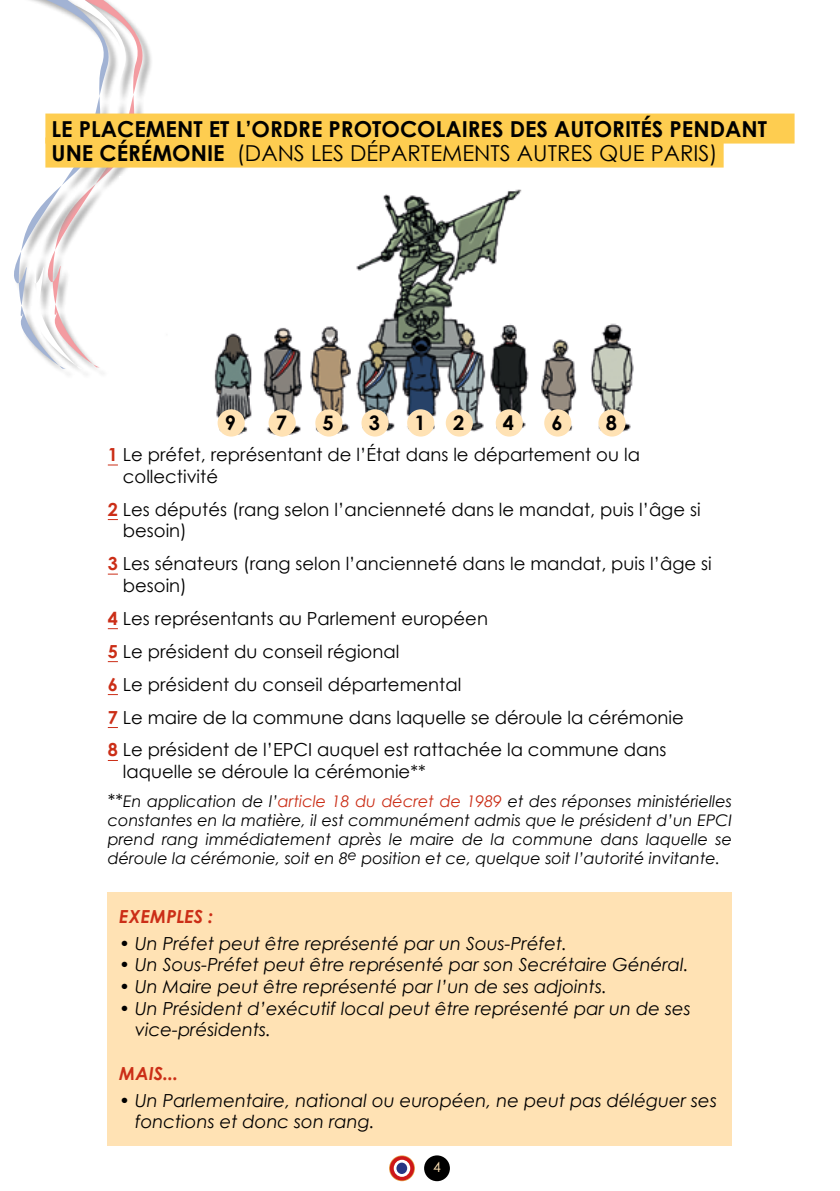
<style>
.page{position:relative;width:840px;height:1191px;background:#fff}
.page>*{position:absolute;margin:0;border:0;box-sizing:border-box;transform-origin:0 0}
.t1{font:700 22px/24px "Century Gothic";color:#000}
.t2{font:700 20px "Century Gothic";color:#000}
.t3{font:18px/33px "Century Gothic";color:#000}
.t4{font:italic 18px/21.6px "Century Gothic";color:#000}
.t5{font:italic 700 18px "Century Gothic";color:#cb2e17}
.t6{font:italic 16px/19.2px "Century Gothic";color:#000;text-align:justify}
.t7{font:14px "Century Gothic";color:#ffe2b4}
.s1{font-weight:400}
.s2{font-weight:700;color:#cb2e17}
.s3{font-style:normal;font-size:18px}
.s4{color:#cb2e17}
</style>
<div class="page">
<div style="left:424px;top:1155px;width:25px;height:26px;background:#000;border-radius:50%"></div>
<svg style="left:389px;top:1155px;width:25px;height:26px"></svg>
<svg style="left:389px;top:1156px;width:25px;height:24px"></svg>
<svg style="left:393px;top:1159px;width:17px;height:17px"></svg>
<div style="left:396px;top:1162px;width:11px;height:12px;background:#283583;border-radius:50%"></div>
<svg style="left:137px;top:28px;width:16px;height:86px"></svg>
<svg style="left:120px;top:11px;width:17px;height:165px"></svg>
<svg style="left:14px;top:0;width:106px;height:369px"></svg>
<div style="left:45px;top:114px;width:749px;height:30px;background:#fecd50"></div>
<div style="left:45px;top:138px;width:678px;height:30px;background:#fecd50"></div>
<img style="left:119px;top:176px;width:515px;height:261px">
<div style="left:407px;top:409px;width:27px;height:27px;background:#ffe2b4;border-radius:50%"></div>
<div style="left:445px;top:409px;width:27px;height:27px;background:#ffe2b4;border-radius:50%"></div>
<div style="left:495px;top:409px;width:27px;height:27px;background:#ffe2b4;border-radius:50%"></div>
<div style="left:544px;top:409px;width:27px;height:27px;background:#ffe2b4;border-radius:50%"></div>
<div style="left:598px;top:409px;width:27px;height:27px;background:#ffe2b4;border-radius:50%"></div>
<div style="left:361px;top:409px;width:27px;height:27px;background:#ffe2b4;border-radius:50%"></div>
<div style="left:315px;top:409px;width:27px;height:27px;background:#ffe2b4;border-radius:50%"></div>
<div style="left:268px;top:409px;width:27px;height:27px;background:#ffe2b4;border-radius:50%"></div>
<div style="left:217px;top:409px;width:27px;height:27px;background:#ffe2b4;border-radius:50%"></div>
<div style="left:108px;top:891px;width:623px;height:254px;background:#ffe2b4"></div>
<p class="t1" style="left:52px;top:116px;width:716px">LE PLACEMENT ET L’ORDRE PROTOCOLAIRES DES AUTORITÉS PENDANT<br>UNE CÉRÉMONIE <span class="s1">(DANS LES DÉPARTEMENTS AUTRES QUE PARIS)</span></p>
<p class="t2" style="left:225px;top:408px;width:13px">9</p>
<p class="t2" style="left:276px;top:408px;width:13px">7</p>
<p class="t2" style="left:322px;top:408px;width:13px">5</p>
<p class="t2" style="left:368px;top:408px;width:13px">3</p>
<p class="t2" style="left:414px;top:408px;width:13px">1</p>
<p class="t2" style="left:453px;top:408px;width:13px">2</p>
<p class="t2" style="left:502px;top:408px;width:13px">4</p>
<p class="t2" style="left:551px;top:408px;width:13px">6</p>
<p class="t2" style="left:605px;top:408px;width:13px">8</p>
<p class="t3" style="left:123px;top:443px;width:518px;line-height:21.6px;text-indent:-15px"><span class="s2">1</span> Le préfet, représentant de l’État dans le département ou la collectivité</p>
<p class="t3" style="left:123px;top:498px;width:579px;line-height:21.6px;text-indent:-15px"><span class="s2">2</span> Les députés (rang selon l’ancienneté dans le mandat, puis l’âge si besoin)</p>
<p class="t3" style="left:123px;top:552px;width:590px;line-height:21.6px;text-indent:-15px"><span class="s2">3</span> Les sénateurs (rang selon l’ancienneté dans le mandat, puis l’âge si besoin)</p>
<p class="t3" style="left:108px;top:601px;width:577px"><span class="s2">4</span> Les représentants au Parlement européen<br><span class="s2">5</span> Le président du conseil régional<br><span class="s2">6</span> Le président du conseil départemental<br><span class="s2">7</span> Le maire de la commune dans laquelle se déroule la cérémonie <span class="s2">8</span> Le président de l’EPCI auquel est rattachée la commune dans</p>
<p class="t3" style="left:123px;top:755px;width:304px">laquelle se déroule la cérémonie**</p>
<p class="t6" style="left:108px;top:791px;width:625px"><span class="s3">**</span>En application de l’<span class="s4">article 18 du décret de 1989</span> et des réponses ministérielles constantes en la matière, il est communément admis que le président d’un EPCI prend rang immédiatement après le maire de la commune dans laquelle se déroule la cérémonie, soit en 8<sup>e</sup> position et ce, quelque soit l’autorité invitante.</p>
<p class="t5" style="left:119px;top:902px;width:95px">EXEMPLES :</p>
<p class="t4" style="left:119px;top:932px;width:449px">• Un Préfet peut être représenté par un Sous-Préfet.</p>
<p class="t4" style="left:119px;top:954px;width:571px">• Un Sous-Préfet peut être représenté par son Secrétaire Général.</p>
<p class="t4" style="left:119px;top:975px;width:489px">• Un Maire peut être représenté par l’un de ses adjoints.</p>
<p class="t4" style="left:135px;top:997px;width:557px;text-indent:-16px">• Un Président d’exécutif local peut être représenté par un de ses vice-présidents.</p>
<p class="t5" style="left:119px;top:1059px;width:61px">MAIS...</p>
<p class="t4" style="left:135px;top:1089px;width:583px;text-indent:-16px">• Un Parlementaire, national ou européen, ne peut pas déléguer ses fonctions et donc son rang.</p>
<p class="t7" style="left:433px;top:1157px;width:9px">4</p>
</div>
